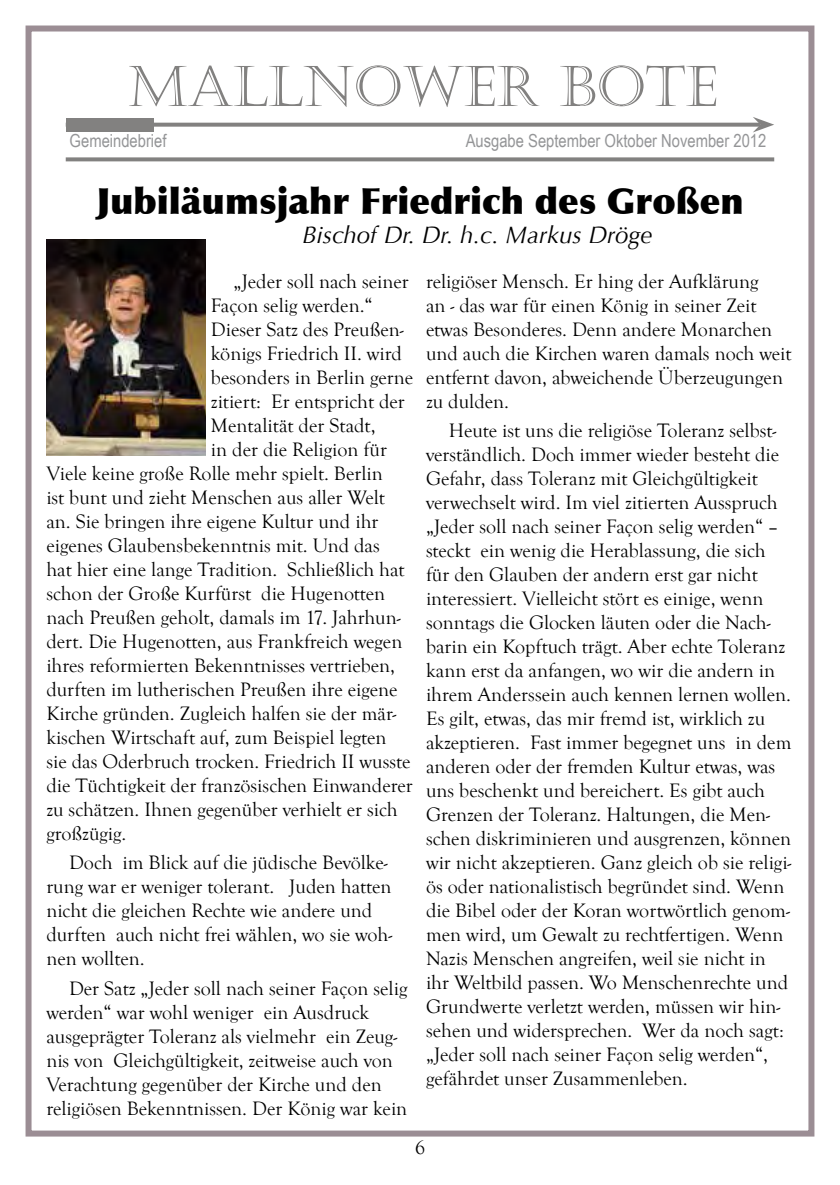
<style>
.page{position:relative;width:840px;height:1185px;background:#fff}
.page>*{position:absolute;margin:0;border:0;box-sizing:border-box;transform-origin:0 0}
.t1{font:56px "Castellar";color:#828180}
.t2{font:900 36px "Optima";color:#000}
.t3{font:italic 24px "Optima";color:#000}
.t4{font:20px/24px "Goudy Old Style T";color:#000}
.t5{font:18px "Arial Narrow";color:#949597}
</style>
<div class="page">
<div style="left:26px;top:26px;width:788px;height:1110px;border:6px solid #9b8d94"></div>
<svg style="left:66px;top:157px;width:707px;height:4px;background:#8e8d8c"></svg>
<svg style="left:154px;top:123px;width:598px;height:4px;background:#8c8b8a"></svg>
<svg style="left:752px;top:117px;width:21px;height:15px"></svg>
<div style="left:66px;top:119px;width:88px;height:13px;background:#828180"></div>
<img style="left:46px;top:240px;width:159px;height:215px">
<h1 class="t1" style="left:128px;top:55px;width:590px">MALLNOWER BOTE</h1>
<p class="t5" style="left:70px;top:128px;width:98px">Gemeindebrief</p>
<p class="t5" style="left:465px;top:128px;width:302px">Ausgabe September Oktober November 2012</p>
<h2 class="t2" style="left:96px;top:179px;width:648px">Jubiläumsjahr Friedrich des Großen</h2>
<p class="t3" style="left:302px;top:221px;width:351px">Bischof Dr. Dr. h.c. Markus Dröge</p>
<p class="t4" style="left:233px;top:269px;width:177px">„Jeder soll nach seiner</p>
<p class="t4" style="left:211px;top:293px;width:163px">Façon selig werden.“</p>
<p class="t4" style="left:211px;top:317px;width:194px">Dieser Satz des Preußen-</p>
<p class="t4" style="left:211px;top:341px;width:192px">königs Friedrich II. wird</p>
<p class="t4" style="left:211px;top:365px;width:204px">besonders in Berlin gerne</p>
<p class="t4" style="left:211px;top:389px;width:195px">zitiert: Er entspricht der</p>
<p class="t4" style="left:211px;top:413px;width:166px">Mentalität der Stadt,</p>
<p class="t4" style="left:211px;top:437px;width:177px">in der die Religion für</p>
<p class="t4" style="left:46px;top:461px;width:337px">Viele keine große Rolle mehr spielt. Berlin</p>
<p class="t4" style="left:46px;top:485px;width:340px">ist bunt und zieht Menschen aus aller Welt</p>
<p class="t4" style="left:46px;top:509px;width:333px">an. Sie bringen ihre eigene Kultur und ihr</p>
<p class="t4" style="left:46px;top:533px;width:335px">eigenes Glaubensbekenntnis mit. Und das</p>
<p class="t4" style="left:46px;top:557px;width:359px">hat hier eine lange Tradition. Schließlich hat</p>
<p class="t4" style="left:46px;top:581px;width:340px">schon der Große Kurfürst die Hugenotten</p>
<p class="t4" style="left:46px;top:605px;width:355px">nach Preußen geholt, damals im 17. Jahrhun-</p>
<p class="t4" style="left:46px;top:629px;width:357px">dert. Die Hugenotten, aus Frankfreich wegen</p>
<p class="t4" style="left:46px;top:653px;width:350px">ihres reformierten Bekenntnisses vertrieben,</p>
<p class="t4" style="left:46px;top:677px;width:352px">durften im lutherischen Preußen ihre eigene</p>
<p class="t4" style="left:46px;top:701px;width:351px">Kirche gründen. Zugleich halfen sie der mär-</p>
<p class="t4" style="left:46px;top:725px;width:341px">kischen Wirtschaft auf, zum Beispiel legten</p>
<p class="t4" style="left:46px;top:749px;width:365px">sie das Oderbruch trocken. Friedrich II wusste</p>
<p class="t4" style="left:46px;top:773px;width:368px">die Tüchtigkeit der französischen Einwanderer</p>
<p class="t4" style="left:46px;top:797px;width:352px">zu schätzen. Ihnen gegenüber verhielt er sich</p>
<p class="t4" style="left:46px;top:821px;width:82px">großzügig.</p>
<p class="t4" style="left:46px;top:851px;width:347px;text-indent:23px">Doch im Blick auf die jüdische Bevölke&shy;rung war er weniger tolerant. Juden hatten nicht die gleichen Rechte wie andere und durften auch nicht frei wählen, wo sie woh&shy;nen wollten.</p>
<p class="t4" style="left:46px;top:977px;width:362px;text-indent:23px">Der Satz „Jeder soll nach seiner Façon selig werden“ war wohl weniger ein Ausdruck ausgeprägter Toleranz als vielmehr ein Zeug&shy;nis von Gleichgültigkeit, zeitweise auch von Verachtung gegenüber der Kirche und den religiösen Bekenntnissen. Der König war kein</p>
<p class="t4" style="left:426px;top:269px;width:367px">religiöser Mensch. Er hing der Aufklärung<br>an - das war für einen König in seiner Zeit etwas Besonderes. Denn andere Monarchen und auch die Kirchen waren damals noch weit entfernt davon, abweichende Überzeugungen zu dulden.</p>
<p class="t4" style="left:426px;top:419px;width:367px;text-indent:23px">Heute ist uns die religiöse Toleranz selbst&shy;verständlich. Doch immer wieder besteht die Gefahr, dass Toleranz mit Gleichgültigkeit verwechselt wird. Im viel zitierten Ausspruch „Jeder soll nach seiner Façon selig werden“ – steckt ein wenig die Herablassung, die sich für den Glauben der andern erst gar nicht interessiert. Vielleicht stört es einige, wenn sonntags die Glocken läuten oder die Nach&shy;barin ein Kopftuch trägt. Aber echte Toleranz kann erst da anfangen, wo wir die andern in ihrem Anderssein auch kennen lernen wollen.<br>Es gilt, etwas, das mir fremd ist, wirklich zu akzeptieren. Fast immer begegnet uns in dem anderen oder der fremden Kultur etwas, was uns beschenkt und bereichert. Es gibt auch Grenzen der Toleranz. Haltungen, die Men&shy;schen diskriminieren und ausgrenzen, können wir nicht akzeptieren. Ganz gleich ob sie religi&shy;ös oder nationalistisch begründet sind. Wenn die Bibel oder der Koran wortwörtlich genom&shy;men wird, um Gewalt zu rechtfertigen. Wenn Nazis Menschen angreifen, weil sie nicht in ihr Weltbild passen. Wo Menschenrechte und Grundwerte verletzt werden, müssen wir hin&shy;sehen und widersprechen. Wer da noch sagt: „Jeder soll nach seiner Façon selig werden“, gefährdet unser Zusammenleben.</p>
<p class="t4" style="left:415px;top:1136px;width:11px">6</p>
</div>
